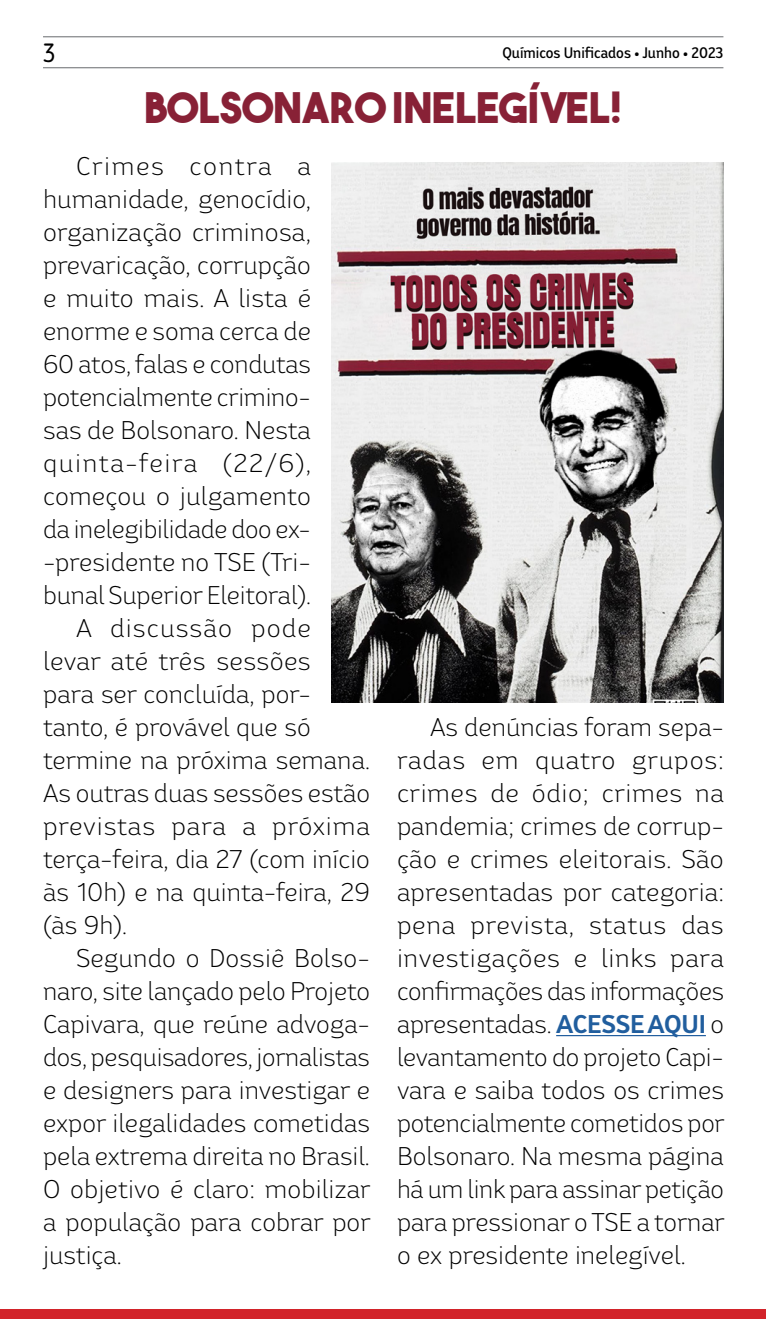
<style>
.page{position:relative;width:766px;height:1319px;background:#fff}
.page>*{position:absolute;margin:0;border:0;box-sizing:border-box;transform-origin:0 0}
.t1{font:42px "The Bold Font";color:#882136}
.t2{font:26.1px "Blogger Sans";color:#000}
.t3{font:300 24px/33px "Bw Helder W2";color:#000;text-align:justify}
.t4{font:300 24px "Bw Helder W2";letter-spacing:.065em;color:#000}
.t5{font:300 24px "Bw Helder W2";letter-spacing:.035em;color:#000}
.t6{font:300 24px "Bw Helder W2";letter-spacing:.045em;color:#000}
.t7{font:500 14.4px "Bw Helder W1";color:#000}
.s1{font-weight:700;color:#215e9e}
</style>
<div class="page">
<hr style="left:43px;top:36px;width:680px;height:1px;background:#808285">
<hr style="left:43px;top:67px;width:680px;height:1px;background:#808285">
<div style="left:0;top:1308px;width:765px;height:10px;background:#d2232a"></div>
<hr style="left:556px;top:1034px;width:149px;height:2px;background:#215e9e">
<img style="left:332px;top:163px;width:391px;height:540px">
<p class="t2" style="left:43px;top:38px;width:15px">3</p>
<p class="t7" style="left:502px;top:44px;width:222px">Químicos Unificados • Junho • 2023</p>
<h1 class="t1" style="left:144px;top:81px;width:479px">BOLSONARO INELEGÍVEL!</h1>
<p class="t4" style="left:76px;top:151px;width:236px">Crimes contra a</p>
<p class="t3" style="left:43px;top:182px;width:269px">humanidade, genocídio,</p>
<p class="t3" style="left:43px;top:215px;width:269px">organização criminosa,</p>
<p class="t3" style="left:43px;top:248px;width:269px">prevaricação, corrupção</p>
<p class="t3" style="left:43px;top:281px;width:269px">e muito mais. A lista é</p>
<p class="t3" style="left:43px;top:314px;width:269px">enorme e soma cerca de</p>
<p class="t3" style="left:43px;top:347px;width:269px">60 atos, falas e condutas</p>
<p class="t3" style="left:43px;top:380px;width:269px">potencialmente crimino-</p>
<p class="t3" style="left:43px;top:413px;width:269px">sas de Bolsonaro. Nesta</p>
<p class="t4" style="left:43px;top:448px;width:269px">quinta-feira (22/6),</p>
<p class="t3" style="left:43px;top:479px;width:269px">começou o julgamento</p>
<p class="t3" style="left:43px;top:512px;width:269px">da inelegibilidade doo ex-</p>
<p class="t3" style="left:43px;top:545px;width:269px">-presidente no TSE (Tri-</p>
<p class="t3" style="left:43px;top:578px;width:269px">bunal Superior Eleitoral).</p>
<p class="t6" style="left:76px;top:613px;width:236px">A discussão pode</p>
<p class="t3" style="left:43px;top:644px;width:269px">levar até três sessões</p>
<p class="t3" style="left:43px;top:677px;width:269px">para ser concluída, por-</p>
<p class="t3" style="left:43px;top:710px;width:269px">tanto, é provável que só</p>
<p class="t3" style="left:43px;top:743px;width:328px">termine na próxima semana.</p>
<p class="t3" style="left:43px;top:776px;width:328px">As outras duas sessões estão</p>
<p class="t5" style="left:43px;top:811px;width:328px">previstas para a próxima</p>
<p class="t3" style="left:43px;top:842px;width:328px">terça-feira, dia 27 (com início</p>
<p class="t3" style="left:43px;top:875px;width:328px">às 10h) e na quinta-feira, 29</p>
<p class="t3" style="left:43px;top:908px;width:85px">(às 9h).</p>
<p class="t3" style="left:76px;top:941px;width:295px">Segundo o Dossiê Bolso-</p>
<p class="t3" style="left:43px;top:974px;width:328px">naro, site lançado pelo Projeto</p>
<p class="t3" style="left:43px;top:1007px;width:328px">Capivara, que reúne advoga-</p>
<p class="t3" style="left:43px;top:1040px;width:328px">dos, pesquisadores, jornalistas</p>
<p class="t3" style="left:43px;top:1073px;width:328px">e designers para investigar e</p>
<p class="t3" style="left:43px;top:1106px;width:328px">expor ilegalidades cometidas</p>
<p class="t3" style="left:43px;top:1139px;width:328px">pela extrema direita no Brasil.</p>
<p class="t3" style="left:43px;top:1172px;width:329px">O objetivo é claro: mobilizar</p>
<p class="t3" style="left:43px;top:1205px;width:329px">a população para cobrar por</p>
<p class="t3" style="left:43px;top:1238px;width:80px">justiça.</p>
<p class="t3" style="left:397px;top:710px;width:329px;text-indent:33px">As denúncias foram sepa&shy;radas em quatro grupos: crimes de ódio; crimes na pandemia; crimes de corrup&shy;ção e crimes eleitorais. São apresentadas por categoria: pena prevista, status das investigações e links para confirmações das informações apresentadas. <span class="s1">ACESSE AQUI</span> o levantamento do projeto Capi&shy;vara e saiba todos os crimes potencialmente cometidos por Bolsonaro. Na mesma página há um link para assinar petição para pressionar o TSE a tornar o ex presidente inelegível.</p>
</div>
